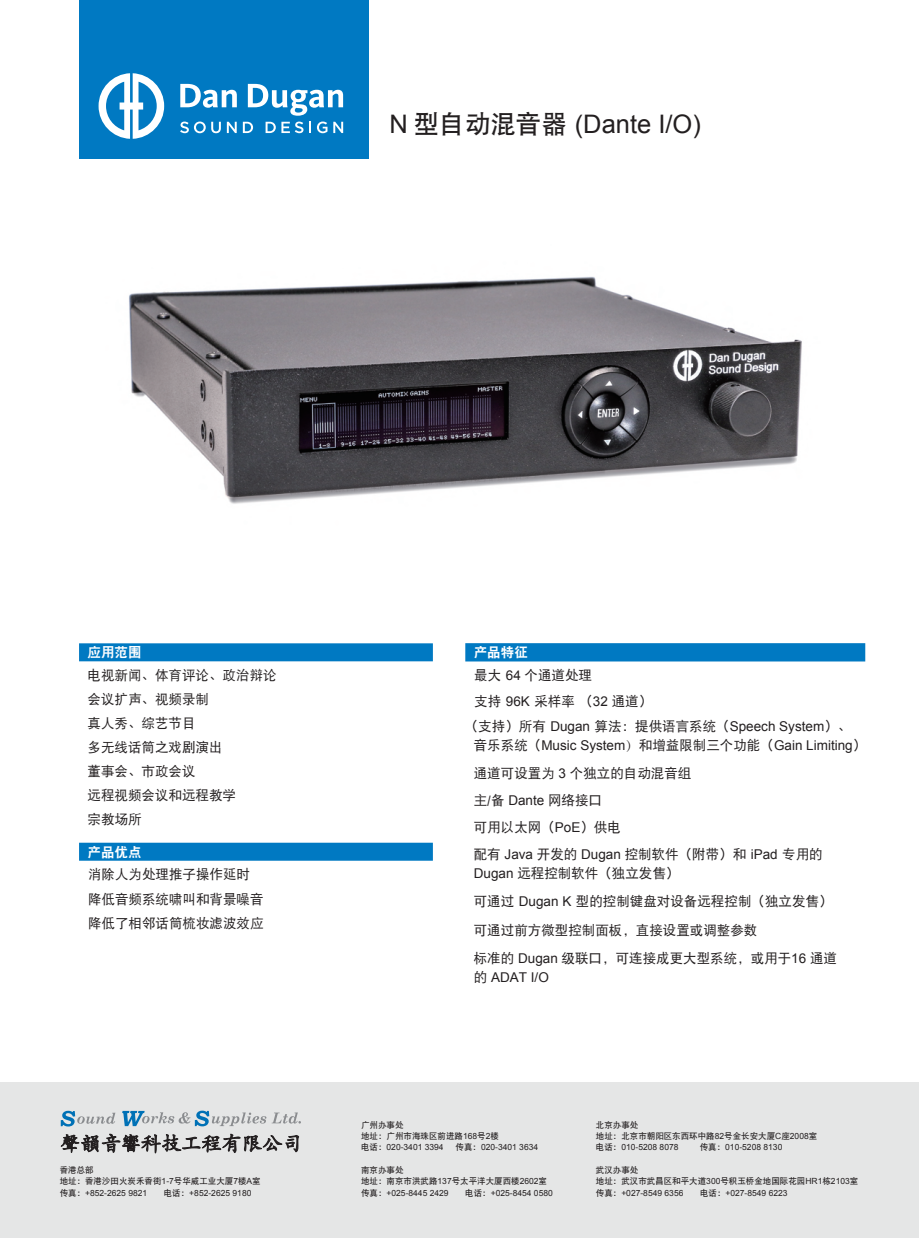
<style>
.page{position:relative;width:919px;height:1238px;background:#fff}
.page>*{position:absolute;margin:0;border:0;box-sizing:border-box;transform-origin:0 0}
.t1{font:25.5px "Arial";color:#231f20}
.t2{font:13.5px/24px "DFP Hei W5";color:#231f20}
.t3{font:13.5px "Arial";color:#231f20}
.t4{font:13.5px "DFP Hei W9";color:#fff}
.t5{font:8.55px/11.2px "DFP Hei W7";color:#231f20}
.t6{font:8.55px "Arial";color:#231f20}
.s1{font-family:"DFP Hei W7"}
.s2{font-family:"Arial"}
.s3{font-family:"DFP Hei W5"}
.s4{font-family:"Adobe Song Std";font-weight:300}
</style>
<div class="page">
<img style="left:79px;top:276px;width:787px;height:386px">
<div style="left:79px;top:0;width:290px;height:159px;background:#0079c2"></div>
<svg style="left:180px;top:84px;width:57px;height:24px"></svg>
<svg style="left:180px;top:121px;width:41px;height:12px"></svg>
<svg style="left:227px;top:122px;width:10px;height:11px"></svg>
<svg style="left:243px;top:84px;width:100px;height:49px"></svg>
<svg style="left:99px;top:73px;width:65px;height:66px"></svg>
<div style="left:79px;top:643px;width:354px;height:18px;background:#0079c2"></div>
<div style="left:79px;top:842px;width:354px;height:18px;background:#0079c2"></div>
<div style="left:465px;top:643px;width:400px;height:18px;background:#0079c2"></div>
<div style="left:0;top:1082px;width:918px;height:155px;background:#e5e6e6"></div>
<svg style="left:61px;top:1110px;width:240px;height:43px"></svg>
<h1 class="t1" style="left:389px;top:107px;width:313px">N <span class="s1">型自动混音器</span> (Dante I/O)</h1>
<p class="t4" style="left:88px;top:645px;width:55px">应用范围</p>
<p class="t2" style="left:88px;top:663px;width:190px">电视新闻、体育评论、政治辩论会议扩声、视频录制<br>真人秀、综艺节目<br>多无线话筒之戏剧演出<br>董事会、市政会议<br>远程视频会议和远程教学<br>宗教场所</p>
<p class="t4" style="left:88px;top:845px;width:55px">产品优点</p>
<p class="t2" style="left:88px;top:862px;width:177px">消除人为处理推子操作延时降低音频系统啸叫和背景噪音降低了相邻话筒梳妆滤波效应</p>
<p class="t5" style="left:60px;top:1164px;width:203px">香港总部<br>地址：香港沙田火炭禾香街<span class="s2">1-7</span>号华威工业大厦<span class="s2">7</span>楼<span class="s2">A</span>室</p>
<p class="t6" style="left:60px;top:1186px;width:89px"><span class="s1">传真：</span>+852-2625 9821</p>
<p class="t6" style="left:164px;top:1186px;width:89px"><span class="s1">电话：</span>+852-2625 9180</p>
<p class="t4" style="left:474px;top:645px;width:55px">产品特征</p>
<p class="t2" style="left:474px;top:663px;width:119px">最大 <span class="s2">64</span> 个通道处理</p>
<p class="t2" style="left:474px;top:688px;width:179px">支持 <span class="s2">96K</span> 采样率 （<span class="s2">32</span> 通道）</p>
<p class="t2" style="left:465px;top:714px;width:388px">（支持）所有 <span class="s2">Dugan</span> 算法：提供语言系统（<span class="s2">Speech System</span>）、</p>
<p class="t3" style="left:474px;top:736px;width:394px"><span class="s3">音乐系统（</span>Music System<span class="s4">）</span><span class="s3">和增益限制三个功能（</span>Gain Limiting<span class="s3">）</span></p>
<p class="t2" style="left:474px;top:759px;width:219px;line-height:27px">通道可设置为 <span class="s2">3</span> 个独立的自动混音组主/备 <span class="s2">Dante</span> 网络接口<br>可用以太网（<span class="s2">PoE</span>）供电</p>
<p class="t2" style="left:474px;top:844px;width:350px;line-height:19.2px">配有 <span class="s2">Java</span> 开发的 <span class="s2">Dugan</span> 控制软件（附带）和 <span class="s2">iPad</span> 专用的<br><span class="s2">Dugan</span> 远程控制软件（独立发售）</p>
<p class="t2" style="left:474px;top:887px;width:365px;line-height:28.3px">可通过 <span class="s2">Dugan K</span> 型的控制键盘对设备远程控制（独立发售）可通过前方微型控制面板，直接设置或调整参数<br>标准的 <span class="s2">Dugan</span> 级联口，可连接成更大型系统，或用于<span class="s2">16</span> 通道</p>
<p class="t3" style="left:474px;top:968px;width:77px"><span class="s3">的</span> ADAT I/O</p>
<p class="t5" style="left:361px;top:1118px;width:139px">广州办事处<br>地址：广州市海珠区前进路<span class="s2">168</span>号<span class="s2">2</span>楼</p>
<p class="t6" style="left:361px;top:1141px;width:84px"><span class="s1">电话：</span>020-3401 3394</p>
<p class="t6" style="left:455px;top:1141px;width:84px"><span class="s1">传真：</span>020-3401 3634</p>
<p class="t5" style="left:361px;top:1164px;width:187px">南京办事处<br>地址：南京市洪武路<span class="s2">137</span>号太平洋大厦西楼<span class="s2">2602</span>室</p>
<p class="t6" style="left:361px;top:1186px;width:89px"><span class="s1">传真：</span>+025-8445 2429</p>
<p class="t6" style="left:465px;top:1186px;width:89px"><span class="s1">电话：</span>+025-8454 0580</p>
<p class="t5" style="left:595px;top:1118px;width:223px">北京办事处<br>地址：北京市朝阳区东西环中路<span class="s2">82</span>号金长安大厦<span class="s2">C</span>座<span class="s2">2008</span>室</p>
<p class="t6" style="left:595px;top:1141px;width:84px"><span class="s1">电话：</span>010-5208 8078</p>
<p class="t6" style="left:699px;top:1141px;width:84px"><span class="s1">传真：</span>010-5208 8130</p>
<p class="t5" style="left:595px;top:1164px;width:264px">武汉办事处<br>地址：武汉市武昌区和平大道<span class="s2">300</span>号积玉桥金地国际花园<span class="s2">HR1</span>栋<span class="s2">2103</span>室</p>
<p class="t6" style="left:595px;top:1186px;width:89px"><span class="s1">传真：</span>+027-8549 6356</p>
<p class="t6" style="left:700px;top:1186px;width:89px"><span class="s1">电话：</span>+027-8549 6223</p>
</div>
